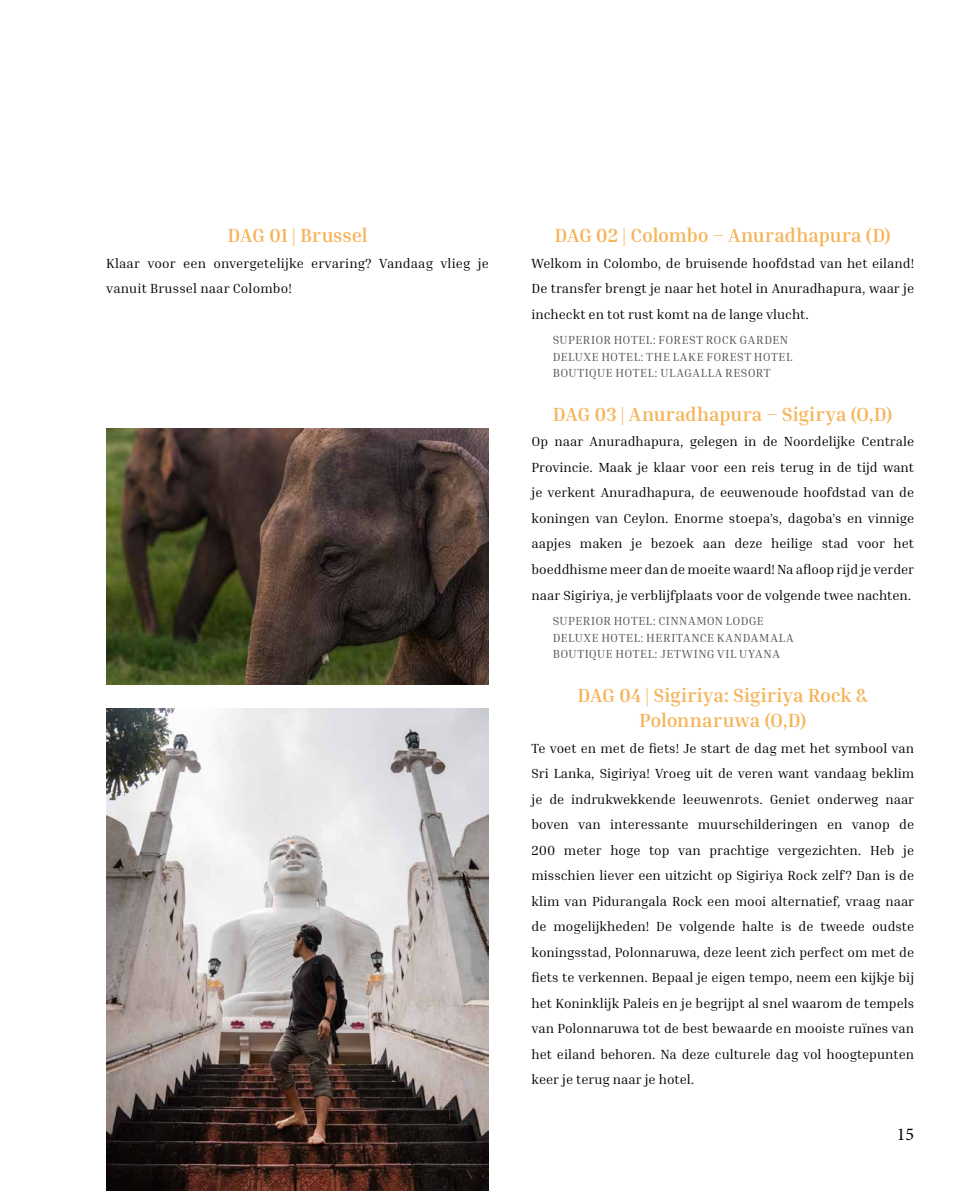
<style>
.page{position:relative;width:978px;height:1191px;background:#fff}
.page>*{position:absolute;margin:0;border:0;box-sizing:border-box;transform-origin:0 0}
.t1{font:700 19.5px/25.5px "Inria Serif";letter-spacing:-.005em;color:#f6b45a;text-align:center}
.t2{font:18px "Minion Pro";color:#000}
.t3{font:13.5px/25.5px "Inria Serif";color:#000;text-align:justify}
.t4{font:12px/16.5px "Inria Serif";letter-spacing:.045em;color:#565656}
</style>
<div class="page">
<img style="left:106px;top:429px;width:383px;height:255px">
<img style="left:106px;top:708px;width:383px;height:483px">
<h1 class="t1" style="left:228px;top:222px;width:142px">DAG 01 | Brussel</h1>
<p class="t3" style="left:106px;top:250px;width:384px">Klaar voor een onvergetelijke ervaring? Vandaag vlieg je vanuit Brussel naar Colombo!</p>
<h1 class="t1" style="left:555px;top:222px;width:338px">DAG 02 | Colombo – Anuradhapura (D)</h1>
<p class="t3" style="left:531px;top:250px;width:384px">Welkom in Colombo, de bruisende hoofdstad van het eiland!<br>De transfer brengt je naar het hotel in Anuradhapura, waar je incheckt en tot rust komt na de lange vlucht.</p>
<p class="t4" style="left:553px;top:332px;width:241px">SUPERIOR HOTEL: FOREST ROCK GARDEN<br>DELUXE HOTEL: THE LAKE FOREST HOTEL<br>BOUTIQUE HOTEL: ULAGALLA RESORT</p>
<h1 class="t1" style="left:553px;top:401px;width:341px">DAG 03 | Anuradhapura – Sigirya (O,D)</h1>
<p class="t3" style="left:531px;top:429px;width:384px">Op naar Anuradhapura, gelegen in de Noordelijke Centrale Provincie. Maak je klaar voor een reis terug in de tijd want je verkent Anuradhapura, de eeuwenoude hoofdstad van de koningen van Ceylon. Enorme stoepa’s, dagoba’s en vinnige aapjes maken je bezoek aan deze heilige stad voor het boeddhisme meer dan de moeite waard! Na afloop rijd je verder naar Sigiriya, je verblijfplaats voor de volgende twee nachten.</p>
<p class="t4" style="left:553px;top:612px;width:242px">SUPERIOR HOTEL: CINNAMON LODGE<br>DELUXE HOTEL: HERITANCE KANDAMALA<br>BOUTIQUE HOTEL: JETWING VIL UYANA</p>
<h1 class="t1" style="left:578px;top:681px;width:292px">DAG 04 | Sigiriya: Sigiriya Rock &amp;<br>Polonnaruwa (O,D)</h1>
<p class="t3" style="left:531px;top:735px;width:384px">Te voet en met de fiets! Je start de dag met het symbool van Sri Lanka, Sigiriya! Vroeg uit de veren want vandaag beklim je de indrukwekkende leeuwenrots. Geniet onderweg naar boven van interessante muurschilderingen en vanop de 200 meter hoge top van prachtige vergezichten. Heb je misschien liever een uitzicht op Sigiriya Rock zelf? Dan is de klim van Pidurangala Rock een mooi alternatief, vraag naar de mogelijkheden! De volgende halte is de tweede oudste koningsstad, Polonnaruwa, deze leent zich perfect om met de fiets te verkennen. Bepaal je eigen tempo, neem een kijkje bij het Koninklijk Paleis en je begrijpt al snel waarom de tempels van Polonnaruwa tot de best bewaarde en mooiste ruïnes van het eiland behoren. Na deze culturele dag vol hoogtepunten keer je terug naar je hotel.</p>
<h2 class="t2" style="left:897px;top:1122px;width:19px">15</h2>
</div>
